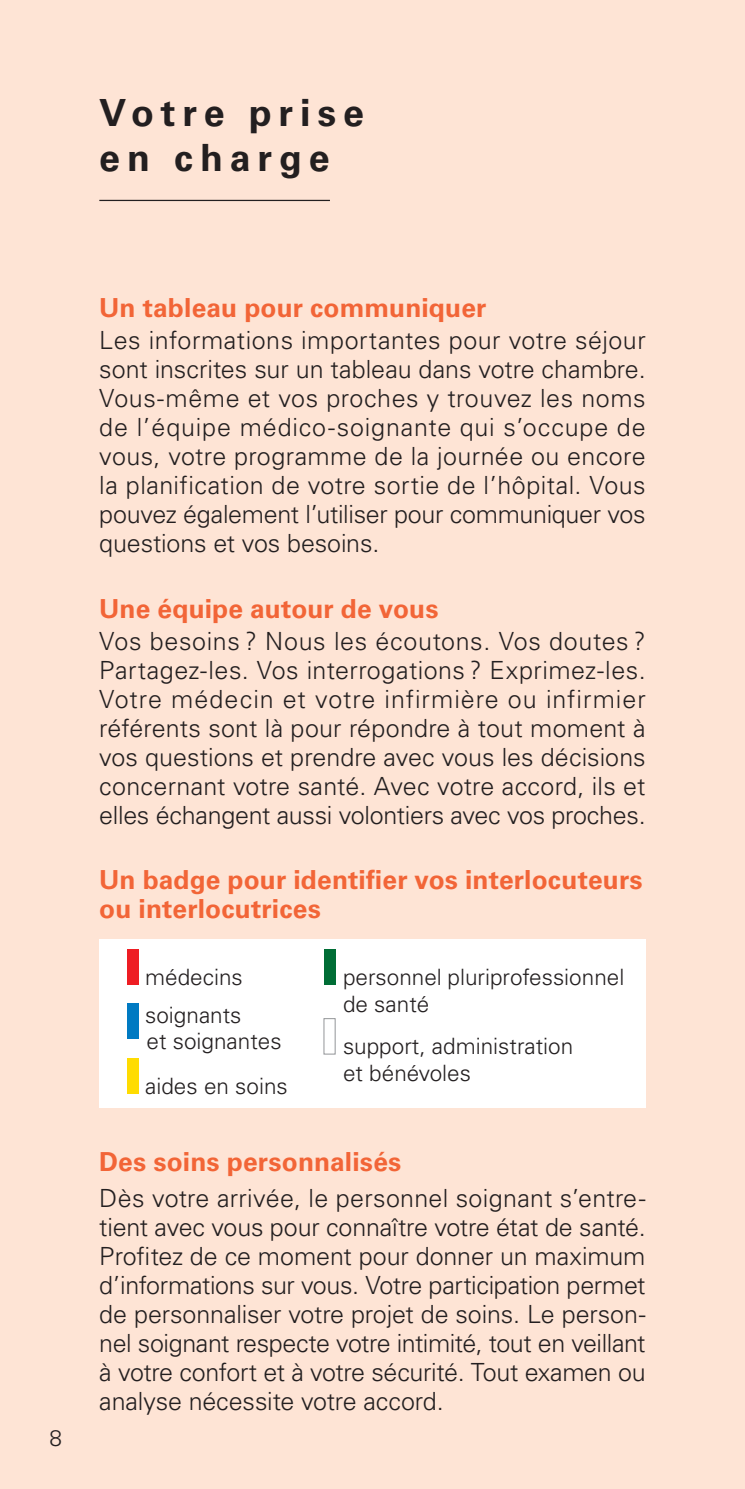
<style>
.page{position:relative;width:745px;height:1489px;background:#fff}
.page>*{position:absolute;margin:0;border:0;box-sizing:border-box;transform-origin:0 0}
.t1{font:700 37.5px/45px "Univers LT Std";letter-spacing:.185em;color:#231f20}
.t2{font:700 26.25px/29px "Univers LT Std";letter-spacing:.005em;color:#f26537}
.t3{font:300 25px/29px "Univers LT Std";color:#231f20}
.t4{font:300 22.5px/26.2px "Univers LT Std";color:#231f20}
</style>
<div class="page">
<div style="left:0;top:0;width:744px;height:1488px;background:#fee4d5"></div>
<hr style="left:99px;top:200px;width:231px;height:1px;background:#231f20">
<div style="left:99px;top:938px;width:546px;height:169px;background:#fff"></div>
<div style="left:128px;top:949px;width:11px;height:36px;background:#ee1d23"></div>
<div style="left:128px;top:1003px;width:11px;height:35px;background:#007ac2"></div>
<div style="left:128px;top:1058px;width:11px;height:35px;background:#ffdc01"></div>
<div style="left:324px;top:949px;width:11px;height:36px;background:#006d35"></div>
<div style="left:323px;top:1018px;width:12px;height:36px;background:#fff;border:1px solid #939598"></div>
<h1 class="t1" style="left:99px;top:91px;width:266px">Votre prise en charge</h1>
<p class="t4" style="left:50px;top:1425px;width:14px">8</p>
<p class="t2" style="left:99px;top:293px;width:388px">Un tableau pour communiquer</p>
<p class="t3" style="left:99px;top:326px;width:547px">Les informations importantes pour votre séjour sont inscrites sur un tableau dans votre chambre.<br>Vous-même et vos proches y trouvez les noms de l’équipe médico-soignante qui s’occupe de vous, votre programme de la journée ou encore la planification de votre sortie de l’hôpital. Vous pouvez également l’utiliser pour communiquer vos questions et vos besoins.</p>
<p class="t2" style="left:99px;top:594px;width:340px">Une équipe autour de vous</p>
<p class="t3" style="left:99px;top:626px;width:547px">Vos besoins ? Nous les écoutons. Vos doutes ?<br>Partagez-les. Vos interrogations ? Exprimez-les.<br>Votre médecin et votre infirmière ou infirmier référents sont là pour répondre à tout moment à vos questions et prendre avec vous les décisions concernant votre santé. Avec votre accord, ils et elles échangent aussi volontiers avec vos proches.</p>
<p class="t2" style="left:99px;top:865px;width:544px">Un badge pour identifier vos interlocuteurs ou interlocutrices</p>
<p class="t4" style="left:145px;top:958px;width:99px;line-height:37.5px">médecins soignants</p>
<p class="t4" style="left:145px;top:1018px;width:144px;line-height:44.5px">et soignantes aides en soins</p>
<p class="t4" style="left:343px;top:964px;width:283px">personnel pluriprofessionnel de santé</p>
<p class="t4" style="left:343px;top:1033px;width:232px">support, administration et bénévoles</p>
<p class="t2" style="left:99px;top:1147px;width:303px">Des soins personnalisés</p>
<p class="t3" style="left:99px;top:1183px;width:547px">Dès votre arrivée, le personnel soignant s’entre&shy;tient avec vous pour connaître votre état de santé.<br>Profitez de ce moment pour donner un maximum d’informations sur vous. Votre participation permet de personnaliser votre projet de soins. Le person&shy;nel soignant respecte votre intimité, tout en veillant à votre confort et à votre sécurité. Tout examen ou analyse nécessite votre accord.</p>
</div>
